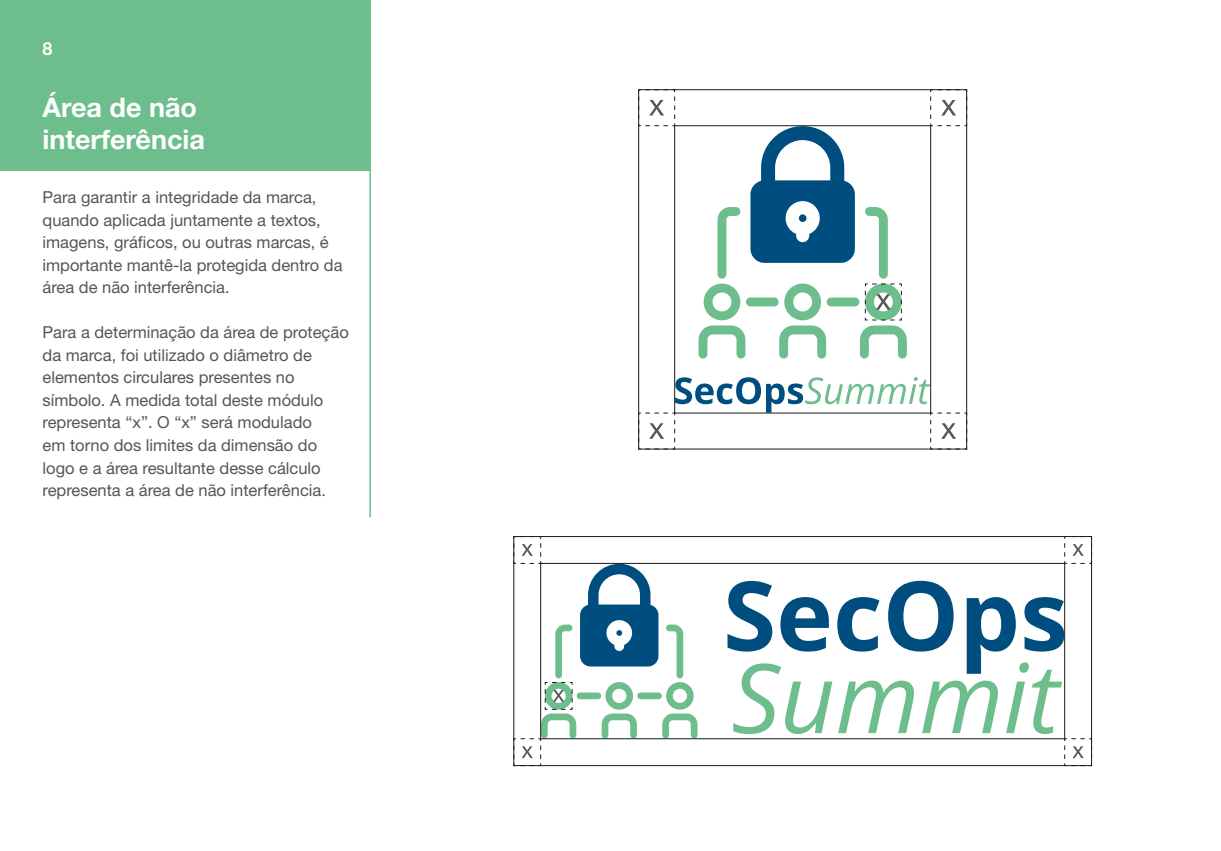
<style>
.page{position:relative;width:1221px;height:851px;background:#fff}
.page>*{position:absolute;margin:0;border:0;box-sizing:border-box;transform-origin:0 0}
.t1{font:700 27px/32.4px "Helvetica Neue LT Std";color:#fff}
.t2{font:700 18px "Helvetica Neue LT Std";color:#fff}
.t3{font:16.5px/22.5px "Helvetica Neue LT Std";color:#565656}
</style>
<div class="page">
<div style="left:0;top:0;width:370px;height:170px;background:#6dbd8d"></div>
<hr style="left:369px;top:0;width:2px;height:517px;background:#6dbd8d">
<svg style="left:638px;top:89px;width:329px;height:360px"></svg>
<svg style="left:513px;top:536px;width:579px;height:230px"></svg>
<p class="t2" style="left:43px;top:38px;width:12px">8</p>
<h1 class="t1" style="left:43px;top:90px;width:164px">Área de não interferência</h1>
<p class="t3" style="left:43px;top:186px;width:301px">Para garantir a integridade da marca, quando aplicada juntamente a textos, imagens, gráficos, ou outras marcas, é importante mantê-la protegida dentro da área de não interferência.</p>
<p class="t3" style="left:43px;top:321px;width:308px">Para a determinação da área de proteção da marca, foi utilizado o diâmetro de elementos circulares presentes no símbolo. A medida total deste módulo representa “x”. O “x” será modulado<br>em torno dos limites da dimensão do logo e a área resultante desse cálculo representa a área de não interferência.</p>
</div>
